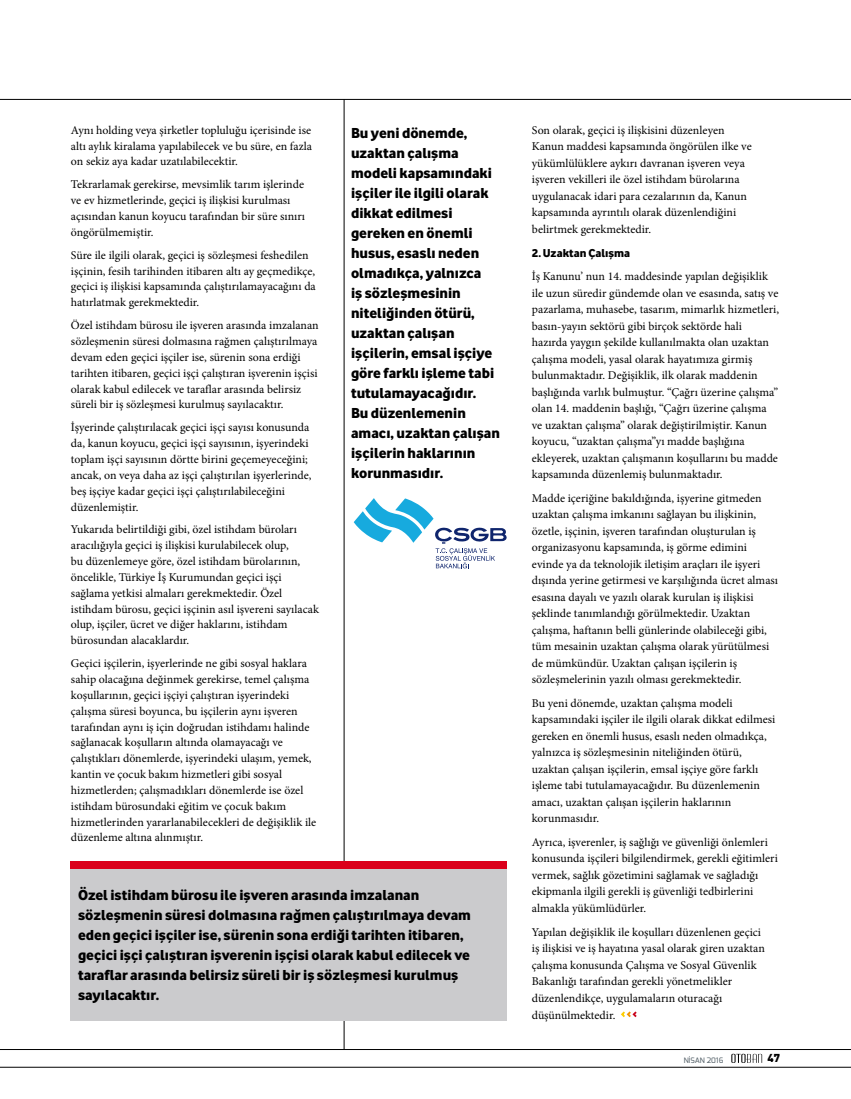
<style>
.page{position:relative;width:851px;height:1099px;background:#fff}
.page>*{position:absolute;margin:0;border:0;box-sizing:border-box;transform-origin:0 0}
.t1{font:15px/20px "Vodafone Ex B";color:#000}
.t2{font:11.88px/16.5px "Minion Pro";color:#000}
.t3{font:11.88px "Vodafone Ex B";color:#000}
.t4{font:900 11.25px "DIN";color:#000}
.t5{font:500 7.5px "Exo";color:#5a666e}
</style>
<div class="page">
<hr style="left:0;top:99px;width:850px;height:1px;background:#000">
<hr style="left:0;top:1066px;width:850px;height:1px;background:#000">
<hr style="left:0;top:1049px;width:850px;height:1px;background:#000">
<svg style="left:731px;top:1053px;width:31px;height:9px"></svg>
<hr style="left:344px;top:99px;width:1px;height:950px;background:#000">
<svg style="left:621px;top:1011px;width:16px;height:7px"></svg>
<div style="left:71px;top:861px;width:436px;height:159px;background:#cbcbcd"></div>
<div style="left:71px;top:861px;width:436px;height:7px;background:#db001b"></div>
<svg style="left:353px;top:498px;width:154px;height:70px"></svg>
<p class="t2" style="left:71px;top:122px;width:242px;line-height:15.9px;text-align:justify">Aynı holding veya şirketler topluluğu içerisinde ise altı aylık kiralama yapılabilecek ve bu süre, en fazla on sekiz aya kadar uzatılabilecektir.</p>
<p class="t2" style="left:71px;top:177px;width:236px;line-height:15.9px">Tekrarlamak gerekirse, mevsimlik tarım işlerinde ve ev hizmetlerinde, geçici iş ilişkisi kurulması açısından kanun koyucu tarafından bir süre sınırı öngörülmemiştir.</p>
<p class="t2" style="left:71px;top:247px;width:246px;line-height:15.9px">Süre ile ilgili olarak, geçici iş sözleşmesi feshedilen işçinin, fesih tarihinden itibaren altı ay geçmedikçe, geçici iş ilişkisi kapsamında çalıştırılamayacağını da hatırlatmak gerekmektedir.</p>
<p class="t2" style="left:71px;top:317px;width:249px;line-height:15.9px">Özel istihdam bürosu ile işveren arasında imzalanan sözleşmenin süresi dolmasına rağmen çalıştırılmaya devam eden geçici işçiler ise, sürenin sona erdiği tarihten itibaren, geçici işçi çalıştıran işverenin işçisi olarak kabul edilecek ve taraflar arasında belirsiz süreli bir iş sözleşmesi kurulmuş sayılacaktır.</p>
<p class="t2" style="left:71px;top:419px;width:242px;line-height:15.9px">İşyerinde çalıştırılacak geçici işçi sayısı konusunda da, kanun koyucu, geçici işçi sayısının, işyerindeki toplam işçi sayısının dörtte birini geçemeyeceğini; ancak, on veya daha az işçi çalıştırılan işyerlerinde, beş işçiye kadar geçici işçi çalıştırılabileceğini düzenlemiştir.</p>
<p class="t2" style="left:71px;top:521px;width:249px;line-height:15.9px">Yukarıda belirtildiği gibi, özel istihdam büroları aracılığıyla geçici iş ilişkisi kurulabilecek olup,<br>bu düzenlemeye göre, özel istihdam bürolarının, öncelikle, Türkiye İş Kurumundan geçici işçi sağlama yetkisi almaları gerekmektedir. Özel istihdam bürosu, geçici işçinin asıl işvereni sayılacak olup, işçiler, ücret ve diğer haklarını, istihdam bürosundan alacaklardır.</p>
<p class="t2" style="left:71px;top:655px;width:247px;line-height:15.9px">Geçici işçilerin, işyerlerinde ne gibi sosyal haklara sahip olacağına değinmek gerekirse, temel çalışma koşullarının, geçici işçiyi çalıştıran işyerindeki çalışma süresi boyunca, bu işçilerin aynı işveren tarafından aynı iş için doğrudan istihdamı halinde sağlanacak koşulların altında olamayacağı ve çalıştıkları dönemlerde, işyerindeki ulaşım, yemek, kantin ve çocuk bakım hizmetleri gibi sosyal hizmetlerden; çalışmadıkları dönemlerde ise özel istihdam bürosundaki eğitim ve çocuk bakım hizmetlerinden yararlanabilecekleri de değişiklik ile düzenleme altına alınmıştır.</p>
<p class="t1" style="left:351px;top:122px;width:150px">Bu yeni dönemde, uzaktan çalışma modeli kapsamındaki işçiler ile ilgili olarak dikkat edilmesi gereken en önemli husus, esaslı neden olmadıkça, yalnızca<br>iş sözleşmesinin niteliğinden ötürü, uzaktan çalışan işçilerin, emsal işçiye göre farklı işleme tabi tutulamayacağıdır.<br>Bu düzenlemenin amacı, uzaktan çalışan işçilerin haklarının korunmasıdır.</p>
<p class="t1" style="left:78px;top:884px;width:394px">Özel istihdam bürosu ile işveren arasında imzalanan sözleşmenin süresi dolmasına rağmen çalıştırılmaya devam eden geçici işçiler ise, sürenin sona erdiği tarihten itibaren, geçici işçi çalıştıran işverenin işçisi olarak kabul edilecek ve taraflar arasında belirsiz süreli bir iş sözleşmesi kurulmuş sayılacaktır.</p>
<p class="t2" style="left:531px;top:122px;width:221px">Son olarak, geçici iş ilişkisini düzenleyen Kanun maddesi kapsamında öngörülen ilke ve yükümlülüklere aykırı davranan işveren veya işveren vekilleri ile özel istihdam bürolarına uygulanacak idari para cezalarının da, Kanun kapsamında ayrıntılı olarak düzenlendiğini belirtmek gerekmektedir.</p>
<p class="t3" style="left:531px;top:245px;width:100px">2. Uzaktan Çalışma</p>
<p class="t2" style="left:531px;top:268px;width:249px">İş Kanunu’ nun 14. maddesinde yapılan değişiklik ile uzun süredir gündemde olan ve esasında, satış ve pazarlama, muhasebe, tasarım, mimarlık hizmetleri, basın-yayın sektörü gibi birçok sektörde hali hazırda yaygın şekilde kullanılmakta olan uzaktan çalışma modeli, yasal olarak hayatımıza girmiş bulunmaktadır. Değişiklik, ilk olarak maddenin başlığında varlık bulmuştur. “Çağrı üzerine çalışma” olan 14. maddenin başlığı, “Çağrı üzerine çalışma ve uzaktan çalışma” olarak değiştirilmiştir. Kanun koyucu, “uzaktan çalışma”yı madde başlığına ekleyerek, uzaktan çalışmanın koşullarını bu madde kapsamında düzenlemiş bulunmaktadır.</p>
<p class="t2" style="left:531px;top:490px;width:248px">Madde içeriğine bakıldığında, işyerine gitmeden uzaktan çalışma imkanını sağlayan bu ilişkinin, özetle, işçinin, işveren tarafından oluşturulan iş organizasyonu kapsamında, iş görme edimini evinde ya da teknolojik iletişim araçları ile işyeri dışında yerine getirmesi ve karşılığında ücret alması esasına dayalı ve yazılı olarak kurulan iş ilişkisi şeklinde tanımlandığı görülmektedir. Uzaktan çalışma, haftanın belli günlerinde olabileceği gibi, tüm mesainin uzaktan çalışma olarak yürütülmesi de mümkündür. Uzaktan çalışan işçilerin iş sözleşmelerinin yazılı olması gerekmektedir.</p>
<p class="t2" style="left:531px;top:695px;width:245px">Bu yeni dönemde, uzaktan çalışma modeli kapsamındaki işçiler ile ilgili olarak dikkat edilmesi gereken en önemli husus, esaslı neden olmadıkça, yalnızca iş sözleşmesinin niteliğinden ötürü, uzaktan çalışan işçilerin, emsal işçiye göre farklı işleme tabi tutulamayacağıdır. Bu düzenlemenin amacı, uzaktan çalışan işçilerin haklarının korunmasıdır.</p>
<p class="t2" style="left:531px;top:834px;width:247px">Ayrıca, işverenler, iş sağlığı ve güvenliği önlemleri konusunda işçileri bilgilendirmek, gerekli eğitimleri vermek, sağlık gözetimini sağlamak ve sağladığı ekipmanla ilgili gerekli iş güvenliği tedbirlerini almakla yükümlüdürler.</p>
<p class="t2" style="left:531px;top:923px;width:234px">Yapılan değişiklik ile koşulları düzenlenen geçici iş ilişkisi ve iş hayatına yasal olarak giren uzaktan çalışma konusunda Çalışma ve Sosyal Güvenlik Bakanlığı tarafından gerekli yönetmelikler düzenlendikçe, uygulamaların oturacağı düşünülmektedir.</p>
<p class="t5" style="left:683px;top:1055px;width:41px">NİSAN 2016</p>
<p class="t4" style="left:767px;top:1050px;width:14px">47</p>
</div>
